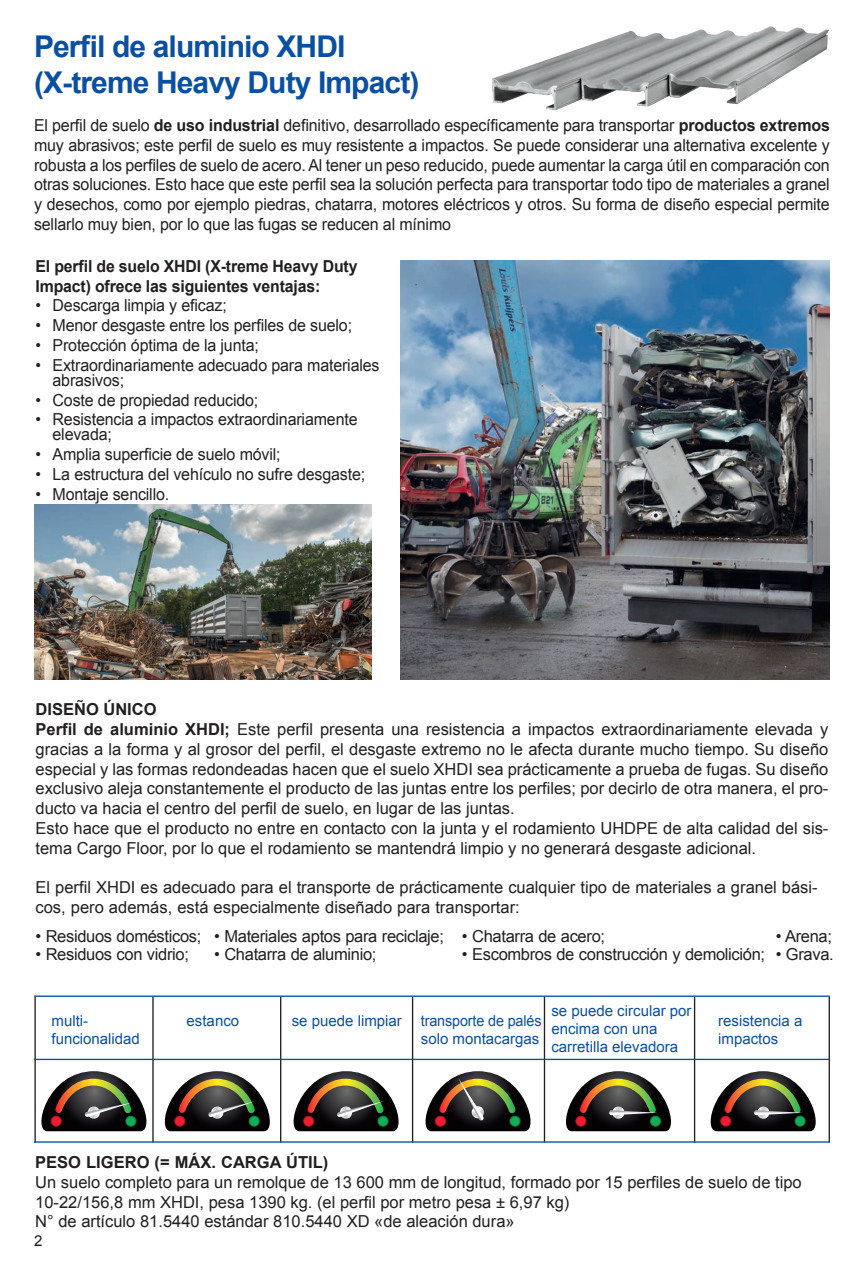
<style>
.page{position:relative;width:864px;height:1263px;background:#fff}
.page>*{position:absolute;margin:0;border:0;box-sizing:border-box;transform-origin:0 0}
.t1{font:700 30px/36px "Arial";letter-spacing:-.03em;color:#0a4fa2}
.t2{font:16.5px/19.8px "Arial";color:#231f20}
.t3{font:16.5px "Arial";letter-spacing:-.02em;color:#231f20}
.t4{font:700 16.5px/19.8px "Arial";letter-spacing:-.01em;color:#231f20;scale:.96 1}
.t5{font:700 16.5px "Arial";letter-spacing:-.01em;color:#231f20}
.t6{font:15px/18px "Arial";color:#0a4fa2}
.t7{font:15px "Arial";color:#0a4fa2;scale:.96 1}
.t8{font:15px "Arial";color:#231f20}
.s1{font-weight:700}
</style>
<div class="page">
<img style="left:492px;top:26px;width:337px;height:85px">
<hr style="left:34px;top:995px;width:795px;height:2px;background:#0a4fa2">
<hr style="left:34px;top:997px;width:2px;height:145px;background:#231f20">
<hr style="left:152px;top:997px;width:2px;height:145px;background:#231f20">
<hr style="left:280px;top:997px;width:1px;height:145px;background:#231f20">
<hr style="left:412px;top:997px;width:1px;height:145px;background:#231f20">
<hr style="left:543px;top:997px;width:2px;height:145px;background:#231f20">
<hr style="left:693px;top:997px;width:2px;height:145px;background:#231f20">
<hr style="left:828px;top:997px;width:1px;height:145px;background:#231f20">
<hr style="left:34px;top:1059px;width:795px;height:1px;background:#0a4fa2">
<hr style="left:34px;top:1141px;width:795px;height:2px;background:#0a4fa2">
<svg style="left:34px;top:1071px;width:365px;height:60px"></svg>
<svg style="left:425px;top:1071px;width:106px;height:60px"></svg>
<svg style="left:566px;top:1071px;width:105px;height:60px"></svg>
<svg style="left:710px;top:1071px;width:106px;height:60px"></svg>
<img style="left:400px;top:260px;width:429px;height:420px">
<img style="left:34px;top:505px;width:337px;height:174px">
<h1 class="t1" style="left:34px;top:29px;width:387px">Perfil de aluminio XHDI (X-treme Heavy Duty Impact)</h1>
<p class="t2" style="left:34px;top:116px;width:797px;text-align:justify">El perfil de suelo <span class="s1">de uso industrial</span> definitivo, desarrollado específicamente para transportar <span class="s1">productos extremos </span>muy abrasivos; este perfil de suelo es muy resistente a impactos. Se puede considerar una alternativa excelente y robusta a los perfiles de suelo de acero. Al tener un peso reducido, puede aumentar la carga útil en comparación con otras soluciones. Esto hace que este perfil sea la solución perfecta para transportar todo tipo de materiales a granel y desechos, como por ejemplo piedras, chatarra, motores eléctricos y otros. Su forma de diseño especial permite sellarlo muy bien, por lo que las fugas se reducen al mínimo</p>
<p class="t4" style="left:36px;top:257px;width:337px">El perfil de suelo XHDI (X-treme Heavy Duty<br>Impact) ofrece las siguientes ventajas:</p>
<p class="t2" style="left:36px;top:296px;width:193px">• Descarga limpia y eficaz;</p>
<p class="t2" style="left:36px;top:316px;width:318px">• Menor desgaste entre los perfiles de suelo;</p>
<p class="t2" style="left:36px;top:336px;width:225px">• Protección óptima de la junta;</p>
<p class="t2" style="left:53px;top:358px;width:328px;line-height:15px;text-indent:-17px">• Extraordinariamente adecuado para materiales abrasivos;</p>
<p class="t2" style="left:36px;top:390px;width:224px">• Coste de propiedad reducido;</p>
<p class="t2" style="left:53px;top:412px;width:306px;line-height:15px;text-indent:-17px">• Resistencia a impactos extraordinariamente elevada;</p>
<p class="t2" style="left:36px;top:445px;width:246px">• Amplia superficie de suelo móvil;</p>
<p class="t2" style="left:36px;top:464px;width:331px">• La estructura del vehículo no sufre desgaste;</p>
<p class="t2" style="left:36px;top:484px;width:135px">• Montaje sencillo.</p>
<p class="t2" style="left:36px;top:700px;width:794px"><span class="s1">DISEÑO ÚNICO<br>Perfil de aluminio XHDI;</span> Este perfil presenta una resistencia a impactos extraordinariamente elevada y gracias a la forma y al grosor del perfil, el desgaste extremo no le afecta durante mucho tiempo. Su diseño especial y las formas redondeadas hacen que el suelo XHDI sea prácticamente a prueba de fugas. Su diseño exclusivo aleja constantemente el producto de las juntas entre los perfiles; por decirlo de otra manera, el pro&shy;ducto va hacia el centro del perfil de suelo, en lugar de las juntas.<br>Esto hace que el producto no entre en contacto con la junta y el rodamiento UHDPE de alta calidad del sis&shy;tema Cargo Floor, por lo que el rodamiento se mantendrá limpio y no generará desgaste adicional.</p>
<p class="t2" style="left:36px;top:878px;width:783px">El perfil XHDI es adecuado para el transporte de prácticamente cualquier tipo de materiales a granel bási&shy;cos, pero además, está especialmente diseñado para transportar:</p>
<p class="t3" style="left:36px;top:925px;width:571px">• Residuos domésticos; • Materiales aptos para reciclaje; • Chatarra de acero;</p>
<p class="t2" style="left:775px;top:926px;width:58px">• Arena;</p>
<p class="t3" style="left:36px;top:943px;width:155px">• Residuos con vidrio;</p>
<p class="t3" style="left:214px;top:943px;width:164px">• Chatarra de aluminio;</p>
<p class="t3" style="left:462px;top:943px;width:373px">• Escombros de construcción y demolición; • Grava.</p>
<p class="t6" style="left:551px;top:1002px;width:142px">se puede circular por encima con una carretilla elevadora</p>
<p class="t6" style="left:51px;top:1012px;width:38px">multi-</p>
<p class="t6" style="left:186px;top:1012px;width:54px">estanco</p>
<p class="t6" style="left:291px;top:1012px;width:112px">se puede limpiar</p>
<p class="t7" style="left:420px;top:1011px;width:127px">transporte de palés</p>
<p class="t6" style="left:717px;top:1012px;width:86px">resistencia a</p>
<p class="t6" style="left:51px;top:1030px;width:90px">funcionalidad</p>
<p class="t6" style="left:420px;top:1030px;width:120px">solo montacargas</p>
<p class="t6" style="left:717px;top:1030px;width:62px">impactos</p>
<p class="t5" style="left:35px;top:1151px;width:294px">PESO LIGERO (= MÁX. CARGA ÚTIL)</p>
<p class="t2" style="left:35px;top:1172px;width:767px">Un suelo completo para un remolque de 13 600 mm de longitud, formado por 15 perfiles de suelo de tipo<br>10-22/156,8 mm XHDI, pesa 1390 kg. (el perfil por metro pesa ± 6,97 kg)<br>N° de artículo 81.5440 estándar 810.5440 XD «de aleación dura»</p>
<p class="t8" style="left:34px;top:1231px;width:10px">2</p>
</div>
